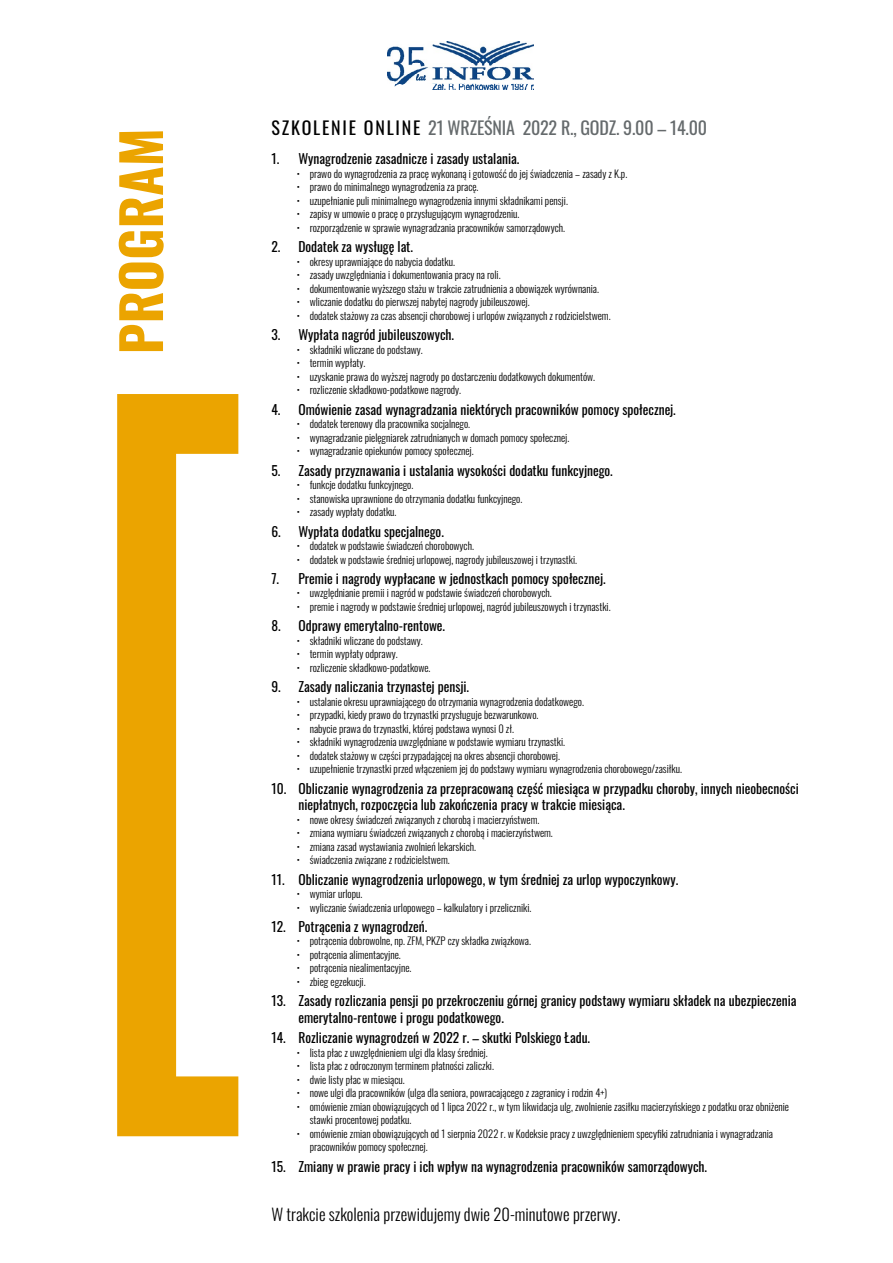
<style>
.page{position:relative;width:893px;height:1263px;background:#fff}
.page>*{position:absolute;margin:0;border:0;box-sizing:border-box;transform-origin:0 0}
.t1{font:700 54px "Oswald";color:#eba400}
.t2{font:18px "Oswald";letter-spacing:-.01em;color:#656a6c}
.t3{font:300 16.5px "Oswald";color:#000}
.t4{font:13.5px/16.2px "Oswald";color:#000}
.t5{font:300 10.5px/13.5px "Oswald";color:#000}
.s1{color:#000}
</style>
<div class="page">
<svg style="left:117px;top:394px;width:121px;height:742px;fill:#eba400"></svg>
<img style="left:387px;top:42px;width:146px;height:47px">
<h1 class="t1" style="left:113px;top:354px;width:228px;rotate:-90deg">PROGRAM</h1>
<h2 class="t2" style="left:271px;top:112px;width:437px"><span class="s1">SZKOLENIE ONLINE</span> 21 WRZEŚNIA 2022 R., GODZ. 9.00 – 14.00</h2>
<p class="t4" style="left:271px;top:149px;width:249px">1. Wynagrodzenie zasadnicze i zasady ustalania.</p>
<p class="t5" style="left:297px;top:165px;width:332px">• prawo do wynagrodzenia za pracę wykonaną i gotowość do jej świadczenia – zasady z K.p.</p>
<p class="t5" style="left:297px;top:179px;width:183px">• prawo do minimalnego wynagrodzenia za pracę.</p>
<p class="t5" style="left:297px;top:192px;width:272px">• uzupełnianie puli minimalnego wynagrodzenia innymi składnikami pensji.</p>
<p class="t5" style="left:297px;top:206px;width:224px">• zapisy w umowie o pracę o przysługującym wynagrodzeniu.</p>
<p class="t5" style="left:297px;top:219px;width:270px">• rozporządzenie w sprawie wynagradzania pracowników samorządowych.</p>
<p class="t4" style="left:271px;top:237px;width:143px">2. Dodatek za wysługę lat.</p>
<p class="t5" style="left:297px;top:253px;width:160px">• okresy uprawniające do nabycia dodatku.</p>
<p class="t5" style="left:297px;top:267px;width:205px">• zasady uwzględniania i dokumentowania pracy na roli.</p>
<p class="t5" style="left:297px;top:280px;width:304px">• dokumentowanie wyższego stażu w trakcie zatrudnienia a obowiązek wyrównania.</p>
<p class="t5" style="left:297px;top:294px;width:234px">• wliczanie dodatku do pierwszej nabytej nagrody jubileuszowej.</p>
<p class="t5" style="left:297px;top:307px;width:315px">• dodatek stażowy za czas absencji chorobowej i urlopów związanych z rodzicielstwem.</p>
<p class="t4" style="left:271px;top:325px;width:184px">3. Wypłata nagród jubileuszowych.</p>
<p class="t5" style="left:297px;top:341px;width:127px">• składniki wliczane do podstawy.</p>
<p class="t5" style="left:297px;top:355px;width:70px">• termin wypłaty.</p>
<p class="t5" style="left:297px;top:368px;width:300px">• uzyskanie prawa do wyższej nagrody po dostarczeniu dodatkowych dokumentów.</p>
<p class="t5" style="left:297px;top:382px;width:166px">• rozliczenie składkowo-podatkowe nagrody.</p>
<p class="t4" style="left:271px;top:400px;width:406px">4. Omówienie zasad wynagradzania niektórych pracowników pomocy społecznej.</p>
<p class="t5" style="left:297px;top:416px;width:175px">• dodatek terenowy dla pracownika socjalnego.</p>
<p class="t5" style="left:297px;top:429px;width:274px">• wynagradzanie pielęgniarek zatrudnianych w domach pomocy społecznej.</p>
<p class="t5" style="left:297px;top:443px;width:178px">• wynagradzanie opiekunów pomocy społecznej.</p>
<p class="t4" style="left:271px;top:461px;width:343px">5. Zasady przyznawania i ustalania wysokości dodatku funkcyjnego.</p>
<p class="t5" style="left:297px;top:477px;width:118px">• funkcje dodatku funkcyjnego.</p>
<p class="t5" style="left:297px;top:490px;width:227px">• stanowiska uprawnione do otrzymania dodatku funkcyjnego.</p>
<p class="t5" style="left:297px;top:504px;width:101px">• zasady wypłaty dodatku.</p>
<p class="t4" style="left:271px;top:522px;width:174px">6. Wypłata dodatku specjalnego.</p>
<p class="t5" style="left:297px;top:538px;width:178px">• dodatek w podstawie świadczeń chorobowych.</p>
<p class="t5" style="left:297px;top:551px;width:282px">• dodatek w podstawie średniej urlopowej, nagrody jubileuszowej i trzynastki.</p>
<p class="t4" style="left:271px;top:569px;width:336px">7. Premie i nagrody wypłacane w jednostkach pomocy społecznej.</p>
<p class="t5" style="left:297px;top:585px;width:256px">• uwzględnianie premii i nagród w podstawie świadczeń chorobowych.</p>
<p class="t5" style="left:297px;top:599px;width:315px">• premie i nagrody w podstawie średniej urlopowej, nagród jubileuszowych i trzynastki.</p>
<p class="t4" style="left:271px;top:616px;width:175px">8. Odprawy emerytalno-rentowe.</p>
<p class="t5" style="left:297px;top:633px;width:127px">• składniki wliczane do podstawy.</p>
<p class="t5" style="left:297px;top:646px;width:102px">• termin wypłaty odprawy.</p>
<p class="t5" style="left:297px;top:660px;width:135px">• rozliczenie składkowo-podatkowe.</p>
<p class="t4" style="left:271px;top:677px;width:199px">9. Zasady naliczania trzynastej pensji.</p>
<p class="t5" style="left:297px;top:694px;width:288px">• ustalanie okresu uprawniającego do otrzymania wynagrodzenia dodatkowego.</p>
<p class="t5" style="left:297px;top:707px;width:243px">• przypadki, kiedy prawo do trzynastki przysługuje bezwarunkowo.</p>
<p class="t5" style="left:297px;top:721px;width:219px">• nabycie prawa do trzynastki, której podstawa wynosi 0 zł.</p>
<p class="t5" style="left:297px;top:734px;width:270px">• składniki wynagrodzenia uwzględniane w podstawie wymiaru trzynastki.</p>
<p class="t5" style="left:297px;top:748px;width:265px">• dodatek stażowy w części przypadającej na okres absencji chorobowej.</p>
<p class="t5" style="left:297px;top:761px;width:386px">• uzupełnienie trzynastki przed włączeniem jej do podstawy wymiaru wynagrodzenia chorobowego/zasiłku.</p>
<p class="t4" style="left:298px;top:779px;width:502px;text-indent:-27px">10. Obliczanie wynagrodzenia za przepracowaną część miesiąca w przypadku choroby, innych nieobecności niepłatnych, rozpoczęcia lub zakończenia pracy w trakcie miesiąca.</p>
<p class="t5" style="left:297px;top:811px;width:244px">• nowe okresy świadczeń związanych z chorobą i macierzyństwem.</p>
<p class="t5" style="left:297px;top:825px;width:257px">• zmiana wymiaru świadczeń związanych z chorobą i macierzyństwem.</p>
<p class="t5" style="left:297px;top:838px;width:181px">• zmiana zasad wystawiania zwolnień lekarskich.</p>
<p class="t5" style="left:297px;top:852px;width:154px">• świadczenia związane z rodzicielstwem.</p>
<p class="t4" style="left:271px;top:869px;width:408px">11. Obliczanie wynagrodzenia urlopowego, w tym średniej za urlop wypoczynkowy.</p>
<p class="t5" style="left:297px;top:886px;width:67px">• wymiar urlopu.</p>
<p class="t5" style="left:297px;top:899px;width:236px">• wyliczanie świadczenia urlopowego – kalkulatory i przeliczniki.</p>
<p class="t4" style="left:271px;top:917px;width:157px">12. Potrącenia z wynagrodzeń.</p>
<p class="t5" style="left:297px;top:933px;width:235px">• potrącenia dobrowolne, np. ZFM, PKZP czy składka związkowa.</p>
<p class="t5" style="left:297px;top:947px;width:105px">• potrącenia alimentacyjne.</p>
<p class="t5" style="left:297px;top:960px;width:116px">• potrącenia niealimentacyjne.</p>
<p class="t5" style="left:297px;top:974px;width:70px">• zbieg egzekucji.</p>
<p class="t4" style="left:298px;top:991px;width:500px;text-indent:-27px">13. Zasady rozliczania pensji po przekroczeniu górnej granicy podstawy wymiaru składek na ubezpieczenia emerytalno-rentowe i progu podatkowego.</p>
<p class="t4" style="left:271px;top:1028px;width:320px">14. Rozliczanie wynagrodzeń w 2022 r. – skutki Polskiego Ładu.</p>
<p class="t5" style="left:297px;top:1044px;width:192px">• lista płac z uwzględnieniem ulgi dla klasy średniej.</p>
<p class="t5" style="left:297px;top:1058px;width:198px">• lista płac z odroczonym terminem płatności zaliczki.</p>
<p class="t5" style="left:297px;top:1071px;width:109px">• dwie listy płac w miesiącu.</p>
<p class="t5" style="left:297px;top:1085px;width:312px">• nowe ulgi dla pracowników (ulga dla seniora, powracającego z zagranicy i rodzin 4+)</p>
<p class="t5" style="left:310px;top:1098px;width:481px;text-indent:-13px">• omówienie zmian obowiązujących od 1 lipca 2022 r., w tym likwidacja ulg, zwolnienie zasiłku macierzyńskiego z podatku oraz obniżenie stawki procentowej podatku.</p>
<p class="t5" style="left:310px;top:1125px;width:465px;text-indent:-13px">• omówienie zmian obowiązujących od 1 sierpnia 2022 r. w Kodeksie pracy z uwzględnieniem specyfiki zatrudniania i wynagradzania pracowników pomocy społecznej.</p>
<p class="t4" style="left:271px;top:1156px;width:437px">15. Zmiany w prawie pracy i ich wpływ na wynagrodzenia pracowników samorządowych.</p>
<h3 class="t3" style="left:271px;top:1199px;width:350px">W trakcie szkolenia przewidujemy dwie 20-minutowe przerwy.</h3>
</div>
